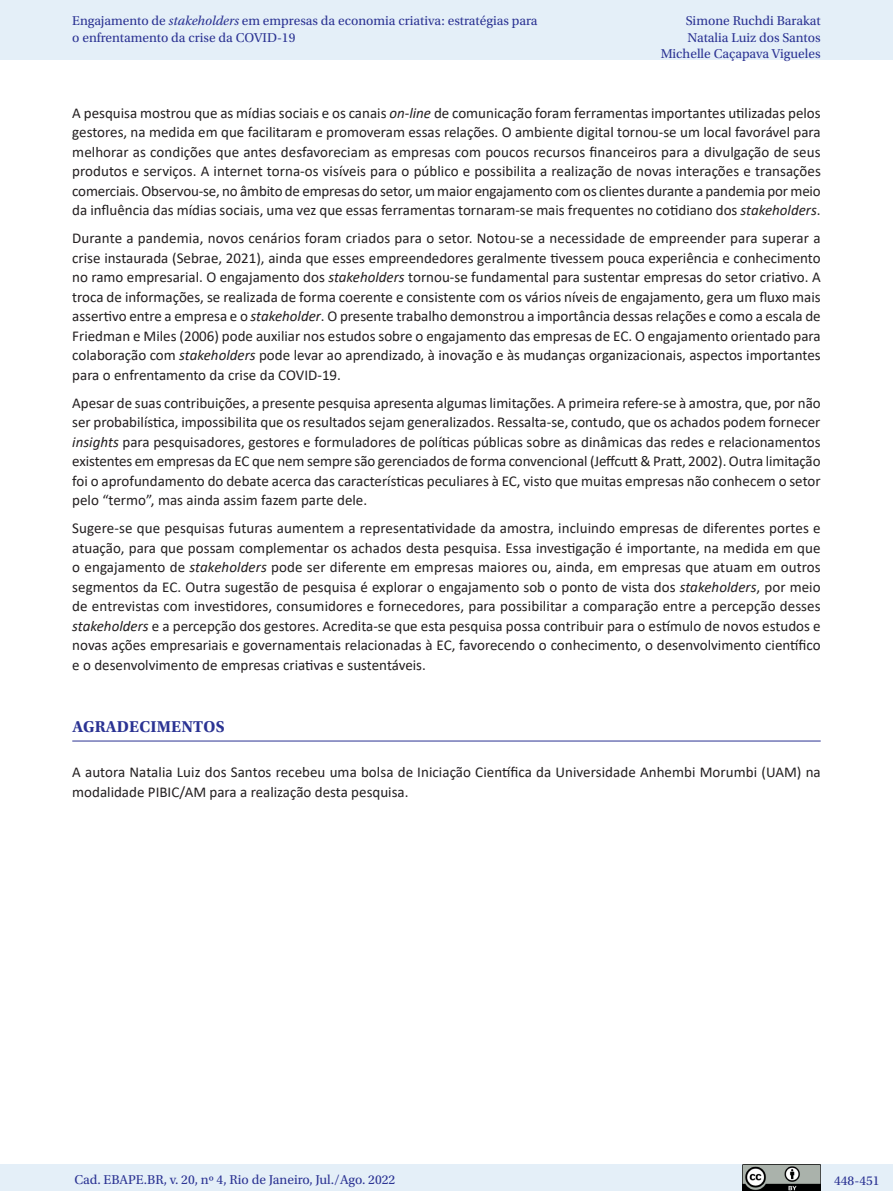
<style>
.page{position:relative;width:893px;height:1191px;background:#fff}
.page>*{position:absolute;margin:0;border:0;box-sizing:border-box;transform-origin:0 0}
._07_1_sub_1{font:700 16.5px "Utopia Std";letter-spacing:.01em;color:#2b3393}
._06_0_texto{font:15px/19.5px "Calibri";color:#231f20;text-align:justify}
.t1{font:13.5px/16.5px "Utopia Std";color:#2b3393}
.s1{font-style:italic}
</style>
<div class="page">
<div style="left:0;top:0;width:893px;height:60px;background:#e4eff8"></div>
<div style="left:0;top:1164px;width:893px;height:27px;background:#e4eff8"></div>
<img style="left:743px;top:1164px;width:78px;height:27px">
<hr style="left:72px;top:740px;width:749px;height:1px;background:#2b3393">
<p class="t1" style="left:72px;top:13px;width:467px">Engajamento de <span class="s1">stakeholders</span> em empresas da economia criativa: estratégias para o enfrentamento da crise da COVID-19</p>
<p class="t1" style="left:661px;top:13px;width:161px;text-align:right">Simone Ruchdi Barakat<br>Natalia Luiz dos Santos<br>Michelle Caçapava Vigueles</p>
<p class="_06_0_texto" style="left:72px;top:102px;width:750px">A pesquisa mostrou que as mídias sociais e os canais <span class="s1">on-line</span> de comunicação foram ferramentas importantes utilizadas pelos gestores, na medida em que facilitaram e promoveram essas relações. O ambiente digital tornou-se um local favorável para melhorar as condições que antes desfavoreciam as empresas com poucos recursos financeiros para a divulgação de seus produtos e serviços. A internet torna-os visíveis para o público e possibilita a realização de novas interações e transações comerciais. Observou-se, no âmbito de empresas do setor, um maior engajamento com os clientes durante a pandemia por meio da influência das mídias sociais, uma vez que essas ferramentas tornaram-se mais frequentes no cotidiano dos <span class="s1">stakeholders</span>.</p>
<p class="_06_0_texto" style="left:72px;top:228px;width:750px">Durante a pandemia, novos cenários foram criados para o setor. Notou-se a necessidade de empreender para superar a crise instaurada (Sebrae, 2021), ainda que esses empreendedores geralmente tivessem pouca experiência e conhecimento no ramo empresarial. O engajamento dos <span class="s1">stakeholders</span> tornou-se fundamental para sustentar empresas do setor criativo. A troca de informações, se realizada de forma coerente e consistente com os vários níveis de engajamento, gera um fluxo mais assertivo entre a empresa e o <span class="s1">stakeholder</span>. O presente trabalho demonstrou a importância dessas relações e como a escala de Friedman e Miles (2006) pode auxiliar nos estudos sobre o engajamento das empresas de EC. O engajamento orientado para colaboração com <span class="s1">stakeholders</span> pode levar ao aprendizado, à inovação e às mudanças organizacionais, aspectos importantes para o enfrentamento da crise da COVID-19.</p>
<p class="_06_0_texto" style="left:72px;top:392px;width:750px">Apesar de suas contribuições, a presente pesquisa apresenta algumas limitações. A primeira refere-se à amostra, que, por não ser probabilística, impossibilita que os resultados sejam generalizados. Ressalta-se, contudo, que os achados podem fornecer <span class="s1">insights</span> para pesquisadores, gestores e formuladores de políticas públicas sobre as dinâmicas das redes e relacionamentos existentes em empresas da EC que nem sempre são gerenciados de forma convencional (Jeffcutt &amp; Pratt, 2002). Outra limitação foi o aprofundamento do debate acerca das características peculiares à EC, visto que muitas empresas não conhecem o setor pelo “termo”, mas ainda assim fazem parte dele.</p>
<p class="_06_0_texto" style="left:72px;top:518px;width:750px">Sugere-se que pesquisas futuras aumentem a representatividade da amostra, incluindo empresas de diferentes portes e atuação, para que possam complementar os achados desta pesquisa. Essa investigação é importante, na medida em que o engajamento de <span class="s1">stakeholders</span> pode ser diferente em empresas maiores ou, ainda, em empresas que atuam em outros segmentos da EC. Outra sugestão de pesquisa é explorar o engajamento sob o ponto de vista dos <span class="s1">stakeholders</span>, por meio de entrevistas com investidores, consumidores e fornecedores, para possibilitar a comparação entre a percepção desses <span class="s1">stakeholders</span> e a percepção dos gestores. Acredita-se que esta pesquisa possa contribuir para o estímulo de novos estudos e novas ações empresariais e governamentais relacionadas à EC, favorecendo o conhecimento, o desenvolvimento científico e o desenvolvimento de empresas criativas e sustentáveis.</p>
<p class="_07_1_sub_1" style="left:72px;top:717px;width:154px">AGRADECIMENTOS</p>
<p class="_06_0_texto" style="left:72px;top:762px;width:750px">A autora Natalia Luiz dos Santos recebeu uma bolsa de Iniciação Científica da Universidade Anhembi Morumbi (UAM) na modalidade PIBIC/AM para a realização desta pesquisa.</p>
<p class="t1" style="left:74px;top:1171px;width:322px">Cad. EBAPE.BR, v. 20, nº 4, Rio de Janeiro, Jul./Ago. 2022</p>
<p class="t1" style="left:834px;top:1172px;width:47px">448-451</p>
</div>
